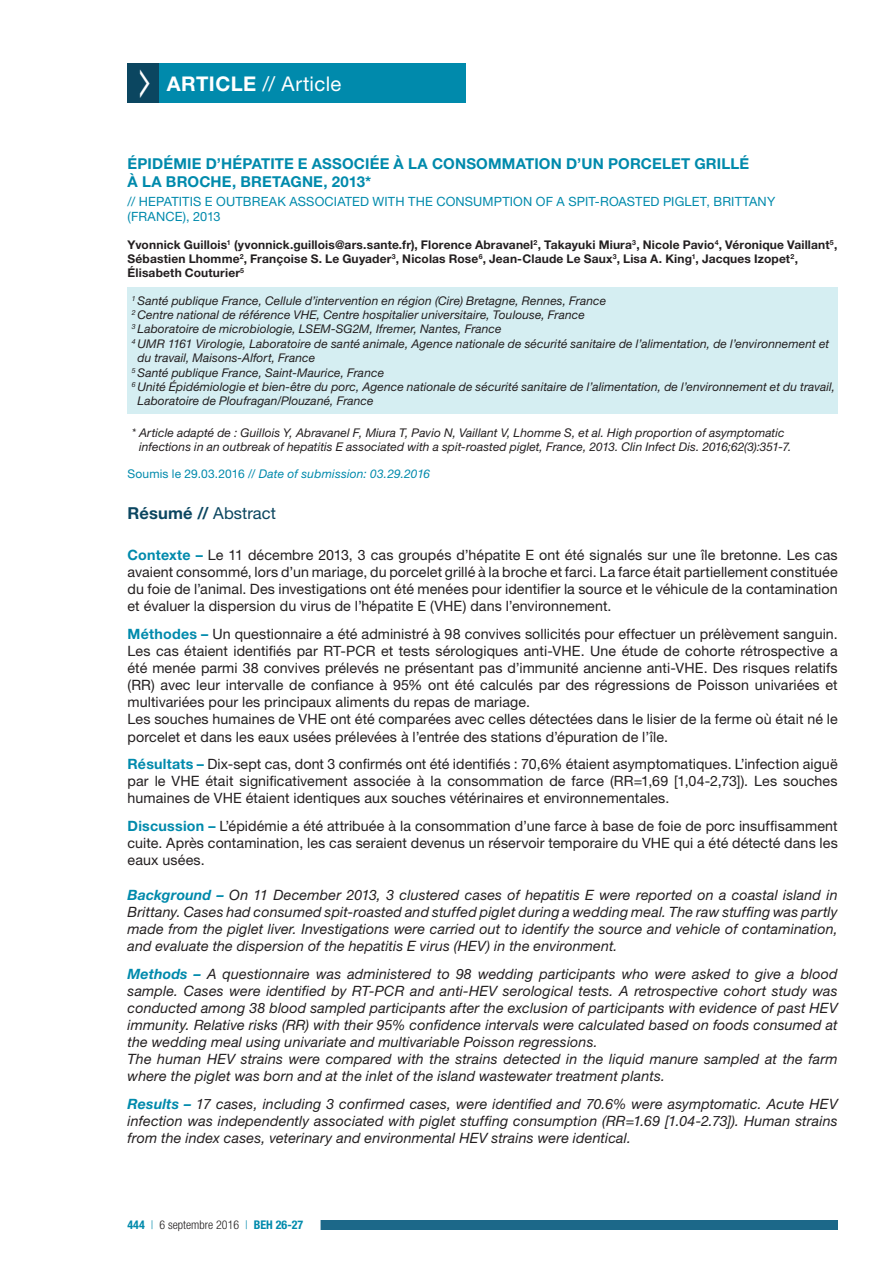
<style>
.page{position:relative;width:893px;height:1263px;background:#fff}
.page>*{position:absolute;margin:0;border:0;box-sizing:border-box;transform-origin:0 0}
.t1{font:20.25px "Helvetica Neue LT Std";letter-spacing:.015em;color:#fff}
.t2{font:700 16.5px "Helvetica Neue LT Std";letter-spacing:.01em;color:#0b4660}
.t3{font:700 15px/18px "Helvetica Neue LT Std";letter-spacing:.01em;color:#008aac}
.t4{font:14.25px/17.1px "Helvetica Neue LT Std";letter-spacing:.005em;color:#231f20;text-align:justify}
.t5{font:italic 14.25px/17.1px "Helvetica Neue LT Std";letter-spacing:.01em;color:#231f20;text-align:justify}
.t6{font:12.75px/15.3px "Helvetica Neue LT Std";letter-spacing:.01em;color:#008aac}
.t7{font:italic 12px/14.4px "Helvetica Neue LT Std";letter-spacing:.005em;color:#231f20}
.t8{font:700 12px/14.4px "Helvetica Neue LT Std";letter-spacing:.01em;color:#231f20}
.t9{font:italic 12px "Helvetica Neue LT Std";letter-spacing:.015em;color:#008aac}
.t10{font:300 condensed 12px "Helvetica Neue LT Std";color:#231f20}
.s1{font-weight:700}
.s2{font-style:normal}
.s3{font-weight:400}
.s4{font-weight:700;color:#008aac}
.s5{color:#008aac}
</style>
<div class="page">
<div style="left:310px;top:1221px;width:528px;height:9px;background:#1c6889"></div>
<div style="left:110px;top:1219px;width:211px;height:12px;background:#fff"></div>
<div style="left:159px;top:64px;width:307px;height:39px;background:#008aac"></div>
<div style="left:128px;top:287px;width:710px;height:127px;background:#d5eef2"></div>
<div style="left:128px;top:64px;width:31px;height:39px;background:#0b4660"></div>
<h1 class="t1" style="left:167px;top:71px;width:176px"><span class="s1">ARTICLE</span> // Article</h1>
<p class="t3" style="left:128px;top:154px;width:623px">ÉPIDÉMIE D’HÉPATITE E ASSOCIÉE À LA CONSOMMATION D’UN PORCELET GRILLÉ<br>À LA BROCHE, BRETAGNE, 2013*</p>
<p class="t6" style="left:128px;top:194px;width:649px">// HEPATITIS E OUTBREAK ASSOCIATED WITH THE CONSUMPTION OF A SPIT-ROASTED PIGLET, BRITTANY (FRANCE), 2013</p>
<p class="t8" style="left:128px;top:237px;width:711px">Yvonnick Guillois<sup>1</sup> (yvonnick.guillois@ars.sante.fr), Florence Abravanel<sup>2</sup>, Takayuki Miura<sup>3</sup>, Nicole Pavio<sup>4</sup>, Véronique Vaillant<sup>5</sup>,<br>Sébastien Lhomme<sup>2</sup>, Françoise S. Le Guyader<sup>3</sup>, Nicolas Rose<sup>6</sup>, Jean-Claude Le Saux<sup>3</sup>, Lisa A. King<sup>1</sup>, Jacques Izopet<sup>2</sup>,<br>Élisabeth Couturier<sup>5</sup></p>
<p class="t7" style="left:132px;top:293px;width:476px"><sup>1</sup> Santé publique France, Cellule d’intervention en région (Cire) Bretagne, Rennes, France</p>
<p class="t7" style="left:132px;top:307px;width:455px"><sup>2</sup> Centre national de référence VHE, Centre hospitalier universitaire, Toulouse, France</p>
<p class="t7" style="left:132px;top:322px;width:371px"><sup>3</sup> Laboratoire de microbiologie, LSEM-SG2M, Ifremer, Nantes, France</p>
<p class="t7" style="left:132px;top:336px;width:699px"><sup>4</sup> UMR 1161 Virologie, Laboratoire de santé animale, Agence nationale de sécurité sanitaire de l’alimentation, de l’environnement et</p>
<p class="t7" style="left:138px;top:350px;width:179px">du travail, Maisons-Alfort, France</p>
<p class="t7" style="left:132px;top:365px;width:254px"><sup>5</sup> Santé publique France, Saint-Maurice, France</p>
<p class="t7" style="left:132px;top:379px;width:705px"><sup>6</sup> Unité Épidémiologie et bien-être du porc, Agence nationale de sécurité sanitaire de l’alimentation, de l’environnement et du travail,</p>
<p class="t7" style="left:138px;top:394px;width:238px">Laboratoire de Ploufragan/Plouzané, France</p>
<p class="t7" style="left:139px;top:425px;width:654px;text-indent:-7px">* Article adapté de : Guillois Y, Abravanel F, Miura T, Pavio N, Vaillant V, Lhomme S, et al. High proportion of asymptomatic infections in an outbreak of hepatitis E associated with a spit-roasted piglet, France, 2013. Clin Infect Dis. 2016;62(3):351-7.</p>
<p class="t9" style="left:128px;top:467px;width:304px"><span class="s2">Soumis le 29.03.2016</span> // Date of submission: 03.29.2016</p>
<p class="t2" style="left:128px;top:503px;width:150px">Résumé // <span class="s3">Abstract</span></p>
<p class="t4" style="left:128px;top:546px;width:712px"><span class="s4">Contexte –</span> Le 11 décembre 2013, 3 cas groupés d’hépatite E ont été signalés sur une île bretonne. Les cas avaient consommé, lors d’un mariage, du porcelet grillé à la broche et farci. La farce était partiellement constituée du foie de l’animal. Des investigations ont été menées pour identifier la source et le véhicule de la contamination et évaluer la dispersion du virus de l’hépatite E (VHE) dans l’environnement.</p>
<p class="t4" style="left:128px;top:625px;width:712px;text-align:left"><span class="s4">Méthodes –</span> Un questionnaire a été administré à 98 convives sollicités pour effectuer un prélèvement sanguin.<br>Les cas étaient identifiés par RT-PCR et tests sérologiques anti-VHE. Une étude de cohorte rétrospective a été menée parmi 38 convives prélevés ne présentant pas d’immunité ancienne anti-VHE. Des risques relatifs (RR) avec leur intervalle de confiance à 95% ont été calculés par des régressions de Poisson univariées et multivariées pour les principaux aliments du repas de mariage.<br>Les souches humaines de VHE ont été comparées avec celles détectées dans le lisier de la ferme où était né le porcelet et dans les eaux usées prélevées à l’entrée des stations d’épuration de l’île.</p>
<p class="t4" style="left:128px;top:755px;width:712px"><span class="s4">Résultats –</span> Dix-sept cas, dont 3 confirmés ont été identifiés : 70,6% étaient asymptomatiques. L’infection aiguë par le VHE était significativement associée à la consommation de farce (RR=1,69 [1,04-2,73]). Les souches humaines de VHE étaient identiques aux souches vétérinaires et environnementales.</p>
<p class="t4" style="left:128px;top:817px;width:712px"><span class="s4">Discussion –</span> L’épidémie a été attribuée à la consommation d’une farce à base de foie de porc insuffisamment cuite. Après contamination, les cas seraient devenus un réservoir temporaire du VHE qui a été détecté dans les eaux usées.</p>
<p class="t5" style="left:128px;top:886px;width:712px"><span class="s4">Background –</span> On 11 December 2013, 3 clustered cases of hepatitis E were reported on a coastal island in Brittany. Cases had consumed spit-roasted and stuffed piglet during a wedding meal. The raw stuffing was partly made from the piglet liver. Investigations were carried out to identify the source and vehicle of contamination, and evaluate the dispersion of the hepatitis E virus (HEV) in the environment.</p>
<p class="t5" style="left:128px;top:965px;width:712px;text-align:left"><span class="s4">Methods –</span> A questionnaire was administered to 98 wedding participants who were asked to give a blood sample. Cases were identified by RT-PCR and anti-HEV serological tests. A retrospective cohort study was conducted among 38 blood sampled participants after the exclusion of participants with evidence of past HEV immunity. Relative risks (RR) with their 95% confidence intervals were calculated based on foods consumed at the wedding meal using univariate and multivariable Poisson regressions.<br>The human HEV strains were compared with the strains detected in the liquid manure sampled at the farm where the piglet was born and at the inlet of the island wastewater treatment plants.</p>
<p class="t5" style="left:128px;top:1095px;width:712px"><span class="s4">Results –</span> 17 cases, including 3 confirmed cases, were identified and 70.6% were asymptomatic. Acute HEV infection was independently associated with piglet stuffing consumption (RR=1.69 [1.04-2.73]). Human strains from the index cases, veterinary and environmental HEV strains were identical.</p>
<p class="t10" style="left:128px;top:1218px;width:177px"><span class="s4">444</span> <span class="s5">|</span> 6 septembre 2016 <span class="s5">|</span> <span class="s4">BEH 26-27</span></p>
</div>
